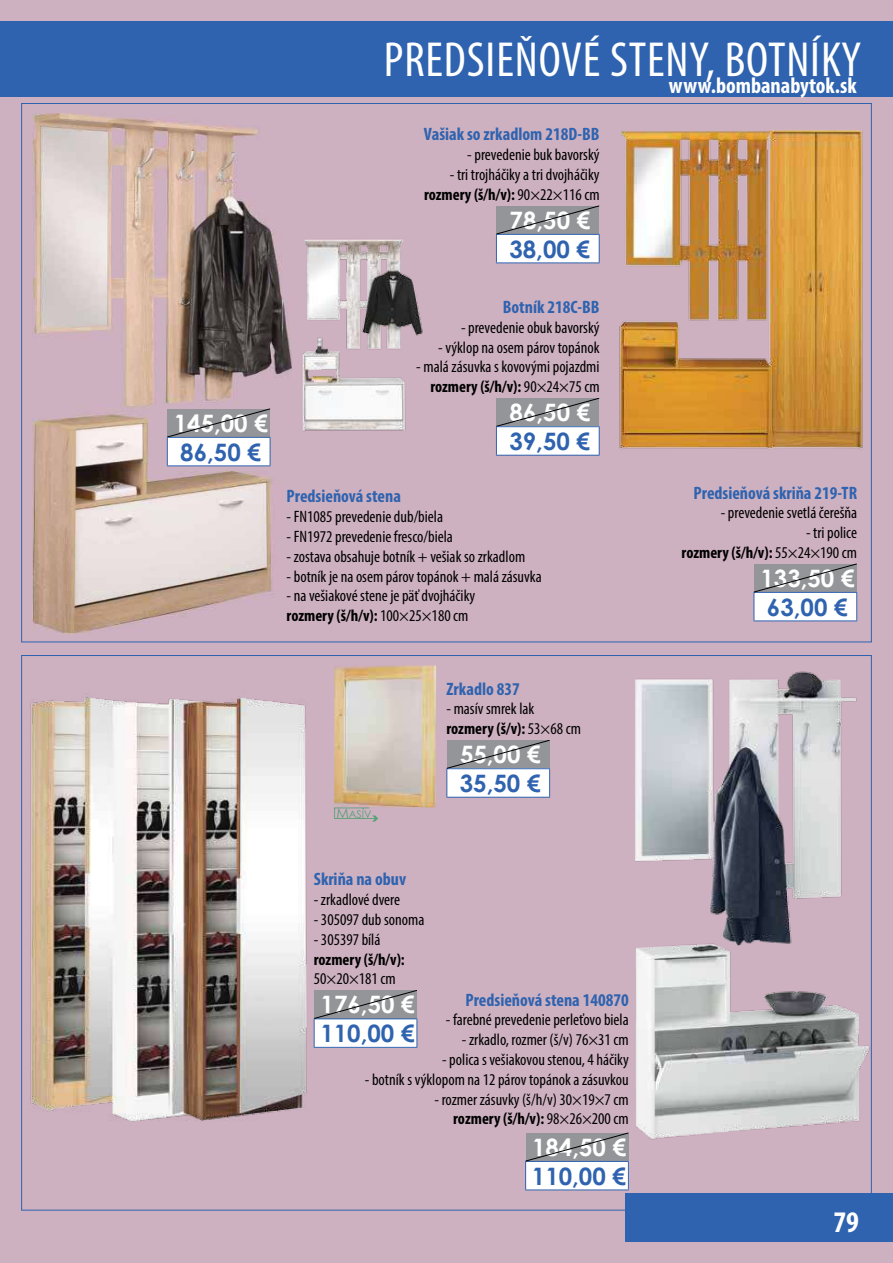
<style>
.page{position:relative;width:893px;height:1263px;background:#ceb1c0}
.page>*{position:absolute;margin:0;border:0;box-sizing:border-box;transform-origin:0 0}
.t1{font:condensed 49.5px "Myriad Pro";letter-spacing:.02em;color:#fff}
.t2{font:700 condensed 30px "Myriad Pro";color:#fff}
.t3{font:700 24px "Century Gothic";color:#fff}
.t4{font:700 24px "Century Gothic";color:#2f63af}
.t5{font:700 condensed 22.5px "Myriad Pro";color:#fff}
.t6{font:700 condensed 18px "Myriad Pro";color:#2f63af}
.t7{font:condensed 16.5px/19.8px "Myriad Pro";color:#000;text-align:right}
.t8{font:700 condensed 16.5px "Myriad Pro";color:#000}
.t9{font:10.5px "Century Gothic";color:#54a275}
.s1{font-weight:700}
.s2{font-size:13.5px}
</style>
<div class="page">
<div style="left:0;top:21px;width:893px;height:75px;background:#2f63af"></div>
<div style="left:625px;top:1194px;width:268px;height:48px;background:#2f63af"></div>
<img style="left:33px;top:113px;width:259px;height:520px">
<img style="left:334px;top:665px;width:102px;height:142px">
<hr style="left:496px;top:262px;width:104px;height:1px;background:#2f63af">
<svg style="left:496px;top:206px;width:104px;height:56px"></svg>
<hr style="left:754px;top:620px;width:103px;height:1px;background:#2f63af">
<svg style="left:754px;top:564px;width:103px;height:56px"></svg>
<hr style="left:314px;top:1047px;width:103px;height:1px;background:#2f63af">
<svg style="left:315px;top:990px;width:103px;height:57px"></svg>
<hr style="left:446px;top:797px;width:104px;height:1px;background:#2f63af">
<svg style="left:446px;top:740px;width:104px;height:57px"></svg>
<hr style="left:496px;top:455px;width:104px;height:1px;background:#2f63af">
<svg style="left:496px;top:398px;width:104px;height:57px"></svg>
<hr style="left:167px;top:465px;width:103px;height:1px;background:#2f63af">
<svg style="left:167px;top:409px;width:104px;height:56px"></svg>
<img style="left:619px;top:116px;width:253px;height:355px">
<img style="left:302px;top:239px;width:121px;height:193px">
<img style="left:30px;top:697px;width:285px;height:425px">
<img style="left:626px;top:666px;width:246px;height:480px">
<hr style="left:525px;top:1189px;width:104px;height:1px;background:#2f63af">
<svg style="left:525px;top:1133px;width:104px;height:56px"></svg>
<svg style="left:334px;top:807px;width:44px;height:14px"></svg>
<h3 class="t3" style="left:174px;top:405px;width:96px">145,00 €</h3>
<h3 class="t4" style="left:180px;top:434px;width:82px">86,50 €</h3>
<h1 class="t1" style="left:384px;top:30px;width:479px">PREDSIEŇOVÉ STENY, BOTNÍKY</h1>
<h3 class="t5" style="left:669px;top:72px;width:189px">www.bombanabytok.sk</h3>
<p class="t6" style="left:424px;top:123px;width:177px">Vašiak so zrkadlom 218D-BB</p>
<p class="t7" style="left:467px;top:145px;width:134px">- prevedenie buk bavorský</p>
<p class="t7" style="left:424px;top:165px;width:177px">- tri trojháčiky a tri dvojháčiky <span class="s1">rozmery (š/h/v):</span> 90×22×116 cm</p>
<h3 class="t3" style="left:510px;top:202px;width:82px">78,50 €</h3>
<h3 class="t4" style="left:509px;top:231px;width:82px">38,00 €</h3>
<p class="t6" style="left:503px;top:296px;width:98px">Botník 218C-BB</p>
<p class="t7" style="left:461px;top:317px;width:140px">- prevedenie obuk bavorský</p>
<p class="t7" style="left:438px;top:337px;width:163px">- výklop na osem párov topánok</p>
<p class="t7" style="left:416px;top:357px;width:185px">- malá zásuvka s kovovými pojazdmi <span class="s1">rozmery (š/h/v):</span> 90×24×75 cm</p>
<h3 class="t3" style="left:510px;top:394px;width:82px">86,50 €</h3>
<h3 class="t4" style="left:509px;top:423px;width:82px">39,50 €</h3>
<p class="t6" style="left:287px;top:485px;width:116px">Predsieňová stena</p>
<p class="t7" style="left:287px;top:507px;width:158px">- FN1085 prevedenie dub/biela</p>
<p class="t7" style="left:287px;top:526px;width:168px">- FN1972 prevedenie fresco/biela</p>
<p class="t7" style="left:287px;top:546px;width:240px">- zostava obsahuje botník + vešiak so zrkadlom</p>
<p class="t7" style="left:287px;top:566px;width:257px">- botník je na osem párov topánok + malá zásuvka</p>
<p class="t7" style="left:287px;top:586px;width:190px;text-align:left">- na vešiakové stene je päť dvojháčiky <span class="s1">rozmery (š/h/v):</span> 100×25×180 cm</p>
<p class="t6" style="left:693px;top:481px;width:165px">Predsieňová skriňa 219-TR</p>
<p class="t7" style="left:721px;top:503px;width:138px">- prevedenie svetlá čerešňa</p>
<p class="t7" style="left:681px;top:523px;width:177px">- tri police<br><span class="s1">rozmery (š/h/v):</span> 55×24×190 cm</p>
<h3 class="t3" style="left:760px;top:560px;width:96px">133,50 €</h3>
<h3 class="t4" style="left:767px;top:589px;width:82px">63,00 €</h3>
<p class="t9" style="left:336px;top:806px;width:37px"><span class="s2">M</span>ASÍV</p>
<p class="t6" style="left:446px;top:677px;width:75px">Zrkadlo 837</p>
<p class="t7" style="left:446px;top:699px;width:136px;text-align:left">- masív smrek lak <span class="s1">rozmery (š/v):</span> 53×68 cm</p>
<h3 class="t3" style="left:460px;top:736px;width:82px">55,00 €</h3>
<h3 class="t4" style="left:460px;top:765px;width:82px">35,50 €</h3>
<p class="t6" style="left:314px;top:868px;width:94px">Skriňa na obuv</p>
<p class="t7" style="left:314px;top:889px;width:88px">- zrkadlové dvere</p>
<p class="t7" style="left:314px;top:909px;width:112px">- 305097 dub sonoma</p>
<p class="t7" style="left:314px;top:929px;width:68px">- 305397 bílá</p>
<p class="t8" style="left:314px;top:949px;width:93px">rozmery (š/h/v):</p>
<p class="t7" style="left:314px;top:969px;width:83px">50×20×181 cm</p>
<h3 class="t3" style="left:321px;top:986px;width:96px">176,50 €</h3>
<h3 class="t4" style="left:320px;top:1015px;width:96px">110,00 €</h3>
<p class="t6" style="left:466px;top:988px;width:165px">Predsieňová stena 140870</p>
<p class="t7" style="left:446px;top:1010px;width:184px">- farebné prevedenie perleťovo biela</p>
<p class="t7" style="left:462px;top:1030px;width:168px">- zrkadlo, rozmer (š/v) 76×31 cm</p>
<p class="t7" style="left:442px;top:1049px;width:188px">- polica s vešiakovou stenou, 4 háčiky</p>
<p class="t7" style="left:365px;top:1069px;width:265px">- botník s výklopom na 12 párov topánok a zásuvkou</p>
<p class="t7" style="left:434px;top:1089px;width:196px">- rozmer zásuvky (š/h/v) 30×19×7 cm <span class="s1">rozmery (š/h/v):</span> 98×26×200 cm</p>
<h3 class="t3" style="left:532px;top:1129px;width:96px">184,50 €</h3>
<h3 class="t4" style="left:532px;top:1158px;width:96px">110,00 €</h3>
<h2 class="t2" style="left:833px;top:1203px;width:27px">79</h2>
</div>
